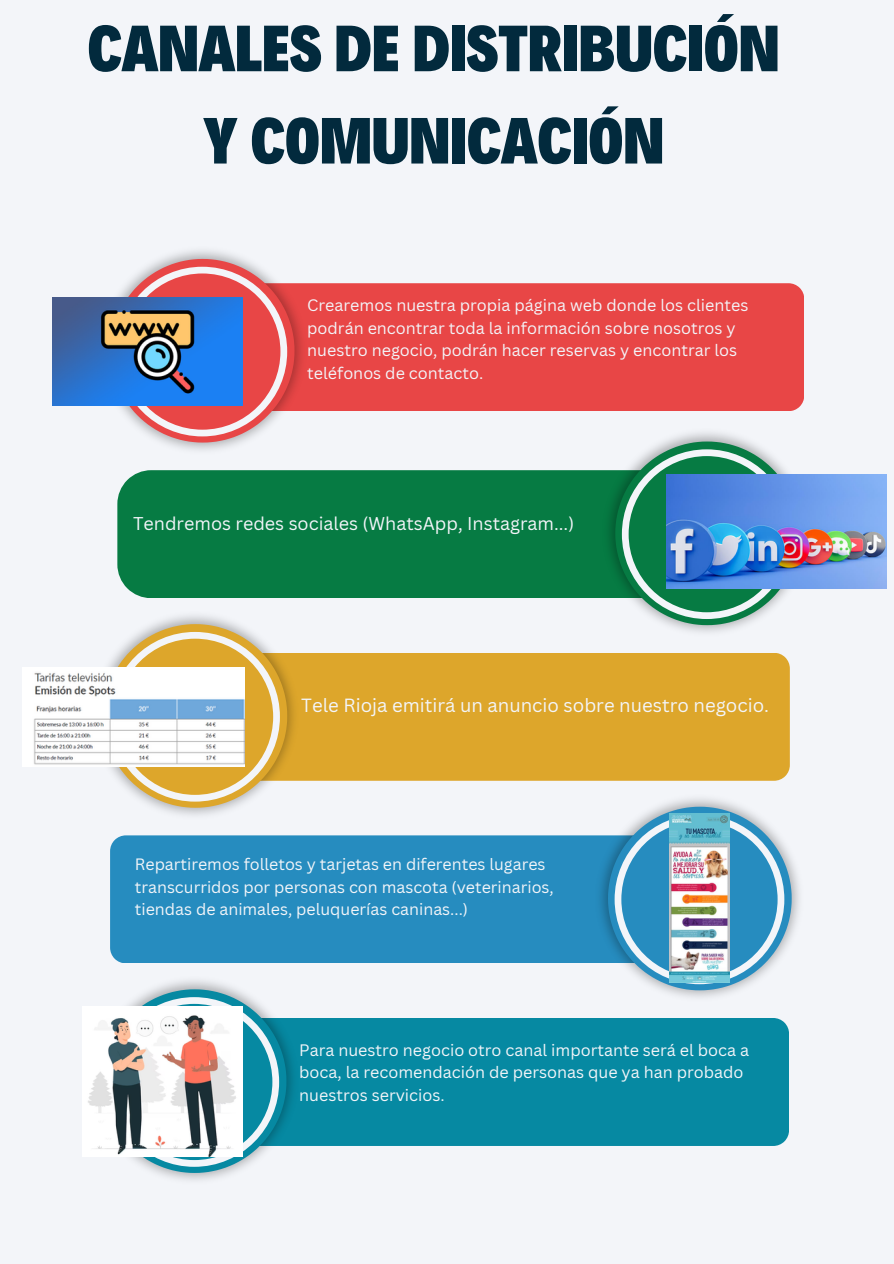
<style>
.page{position:relative;width:894px;height:1264px;background:#fff}
.page>*{position:absolute;margin:0;border:0;box-sizing:border-box;transform-origin:0 0}
.t1{font:900 66px/92.2px "Decalotype";color:#022a3d;text-align:center}
.t2{font:18.6px "Canva Sans";color:#f3f5f9}
.t3{font:18px "Canva Sans";color:#f3f5f9}
.t4{font:16.2px/22.5px "Canva Sans";color:#f3f5f9}
.t5{font:16.05px/22.4px "Canva Sans";color:#f3f5f9}
</style>
<div class="page">
<div style="left:0;top:0;width:893px;height:1263px;background:#f3f5f9"></div>
<div style="left:307px;top:283px;width:496px;height:128px;background:#e84646"></div>
<img style="left:97px;top:250px;width:210px;height:200px">
<svg style="left:111px;top:259px;width:183px;height:183px"></svg>
<div style="left:117px;top:470px;width:484px;height:128px;background:#067b43"></div>
<img style="left:601px;top:432px;width:210px;height:200px">
<svg style="left:615px;top:441px;width:183px;height:184px"></svg>
<div style="left:299px;top:653px;width:490px;height:127px;background:#dda62b"></div>
<img style="left:90px;top:615px;width:209px;height:200px">
<svg style="left:103px;top:624px;width:184px;height:183px"></svg>
<div style="left:110px;top:835px;width:484px;height:128px;background:#268cbf"></div>
<img style="left:594px;top:798px;width:205px;height:199px">
<svg style="left:607px;top:806px;width:184px;height:184px"></svg>
<div style="left:299px;top:1018px;width:489px;height:127px;background:#0689a2"></div>
<img style="left:89px;top:980px;width:210px;height:200px">
<svg style="left:103px;top:989px;width:183px;height:183px"></svg>
<img style="left:52px;top:298px;width:190px;height:108px">
<img style="left:665px;top:475px;width:221px;height:113px">
<img style="left:22px;top:667px;width:222px;height:99px">
<img style="left:669px;top:813px;width:60px;height:169px">
<img style="left:82px;top:1006px;width:160px;height:150px">
<p class="t1" style="left:87px;top:-2px;width:693px">CANALES DE DISTRIBUCIÓN<br>Y COMUNICACIÓN</p>
<p class="t4" style="left:307px;top:293px;width:442px">Crearemos nuestra propia página web donde los clientes podrán encontrar toda la información sobre nosotros y nuestro negocio, podrán hacer reservas y encontrar los teléfonos de contacto.</p>
<p class="t3" style="left:133px;top:510px;width:442px">Tendremos redes sociales (WhatsApp, Instagram...)</p>
<h2 class="t2" style="left:301px;top:692px;width:469px">Tele Rioja emitirá un anuncio sobre nuestro negocio.</h2>
<h2 class="t5" style="left:135px;top:853px;width:420px">Repartiremos folletos y tarjetas en diferentes lugares transcurridos por personas con mascota (veterinarios, tiendas de animales, peluquerías caninas...)</h2>
<p class="t4" style="left:299px;top:1038px;width:451px">Para nuestro negocio otro canal importante será el boca a boca, la recomendación de personas que ya han probado nuestros servicios.</p>
</div>
